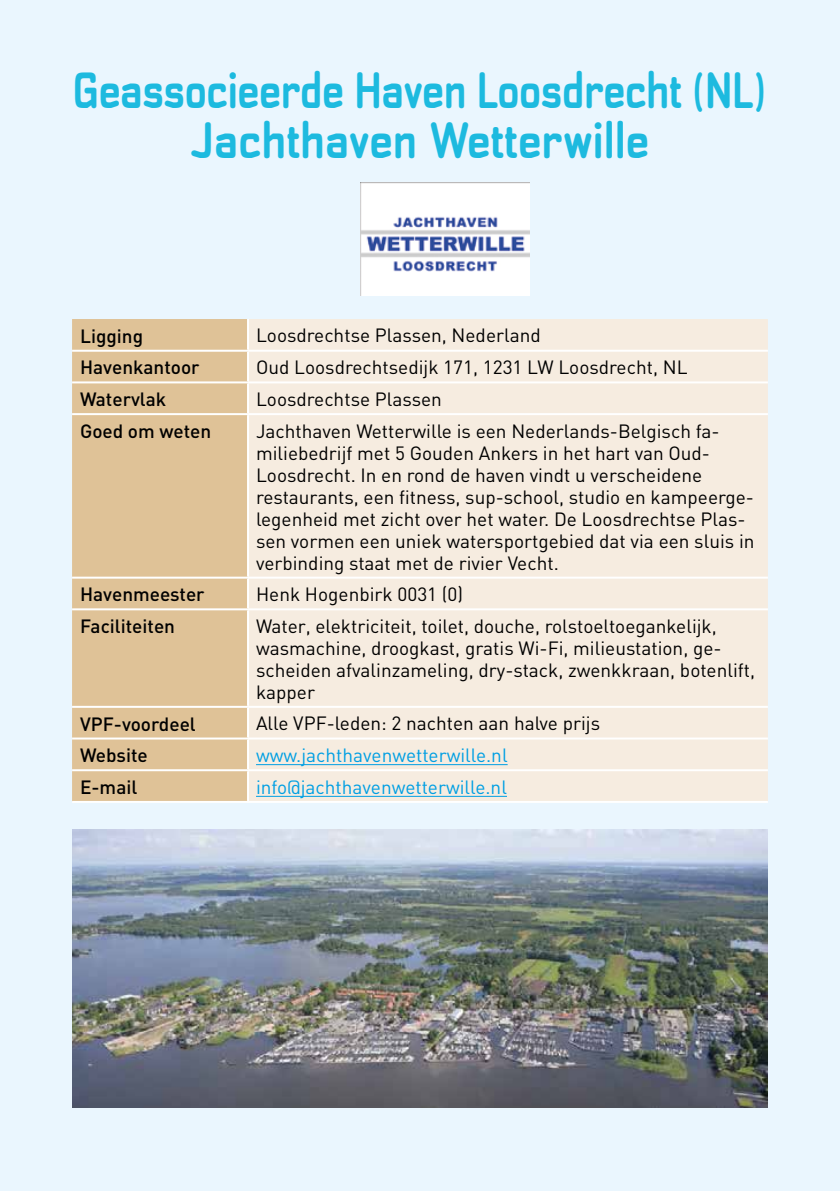
<style>
.page{position:relative;width:840px;height:1191px;background:#fff}
.page>*{position:absolute;margin:0;border:0;box-sizing:border-box;transform-origin:0 0}
.t1{font:700 48px/50px "Transmute Rg";letter-spacing:-.01em;color:#1dbadf;text-align:center;scale:.92 1}
.t2{font:19px/22px "DIN";color:#000}
.t3{font:500 19px "DIN";color:#000}
.t4{font:19px "DIN";color:#009fe3}
</style>
<div class="page">
<div style="left:0;top:0;width:839px;height:1191px;background:#eaf6fe"></div>
<div style="left:72px;top:319px;width:175px;height:482px;background:#dfc297"></div>
<div style="left:249px;top:319px;width:518px;height:482px;background:#f6ece0"></div>
<hr style="left:247px;top:319px;width:2px;height:31px;background:#fff">
<hr style="left:72px;top:350px;width:176px;height:2px;background:#fff">
<hr style="left:248px;top:350px;width:519px;height:2px;background:#fff">
<hr style="left:247px;top:352px;width:2px;height:29px;background:#fff">
<hr style="left:72px;top:381px;width:176px;height:2px;background:#fff">
<hr style="left:248px;top:381px;width:519px;height:2px;background:#fff">
<hr style="left:247px;top:383px;width:2px;height:30px;background:#fff">
<hr style="left:72px;top:413px;width:176px;height:2px;background:#fff">
<hr style="left:248px;top:413px;width:519px;height:2px;background:#fff">
<hr style="left:247px;top:415px;width:2px;height:161px;background:#fff">
<hr style="left:72px;top:576px;width:176px;height:2px;background:#fff">
<hr style="left:248px;top:576px;width:519px;height:2px;background:#fff">
<hr style="left:247px;top:578px;width:2px;height:30px;background:#fff">
<hr style="left:72px;top:608px;width:176px;height:2px;background:#fff">
<hr style="left:248px;top:608px;width:519px;height:2px;background:#fff">
<hr style="left:247px;top:610px;width:2px;height:96px;background:#fff">
<hr style="left:72px;top:706px;width:176px;height:2px;background:#fff">
<hr style="left:248px;top:706px;width:519px;height:2px;background:#fff">
<hr style="left:247px;top:708px;width:2px;height:29px;background:#fff">
<hr style="left:72px;top:737px;width:176px;height:2px;background:#fff">
<hr style="left:248px;top:737px;width:519px;height:2px;background:#fff">
<hr style="left:247px;top:739px;width:2px;height:30px;background:#fff">
<hr style="left:72px;top:769px;width:176px;height:2px;background:#fff">
<hr style="left:248px;top:769px;width:519px;height:2px;background:#fff">
<hr style="left:247px;top:771px;width:2px;height:30px;background:#fff">
<hr style="left:72px;top:801px;width:176px;height:2px;background:#fff">
<hr style="left:248px;top:801px;width:519px;height:2px;background:#fff">
<hr style="left:256px;top:764px;width:251px;height:1px;background:#009fe3">
<hr style="left:256px;top:796px;width:250px;height:1px;background:#009fe3">
<img style="left:360px;top:183px;width:169px;height:113px">
<img style="left:72px;top:829px;width:695px;height:278px">
<h1 class="t1" style="left:73px;top:64px;width:755px">Geassocieerde Haven Loosdrecht (NL)<br>Jachthaven Wetterwille</h1>
<p class="t3" style="left:80px;top:324px;width:65px">Ligging</p>
<p class="t2" style="left:256px;top:324px;width:286px">Loosdrechtse Plassen, Nederland</p>
<p class="t3" style="left:80px;top:355px;width:121px">Havenkantoor</p>
<p class="t2" style="left:256px;top:356px;width:433px">Oud Loosdrechtsedijk 171, 1231 LW Loosdrecht, NL</p>
<p class="t3" style="left:80px;top:387px;width:88px">Watervlak</p>
<p class="t2" style="left:256px;top:388px;width:187px">Loosdrechtse Plassen</p>
<p class="t3" style="left:80px;top:419px;width:132px">Goed om weten</p>
<p class="t2" style="left:256px;top:419px;width:499px">Jachthaven Wetterwille is een Nederlands-Belgisch fa&shy;miliebedrijf met 5 Gouden Ankers in het hart van Oud-Loosdrecht. In en rond de haven vindt u verscheidene restaurants, een fitness, sup-school, studio en kampeerge&shy;legenheid met zicht over het water. De Loosdrechtse Plas&shy;sen vormen een uniek watersportgebied dat via een sluis in verbinding staat met de rivier Vecht.</p>
<p class="t3" style="left:80px;top:582px;width:126px">Havenmeester</p>
<p class="t2" style="left:256px;top:583px;width:208px">Henk Hogenbirk 0031 (0)</p>
<p class="t3" style="left:80px;top:614px;width:96px">Faciliteiten</p>
<p class="t2" style="left:256px;top:614px;width:500px">Water, elektriciteit, toilet, douche, rolstoeltoegankelijk, wasmachine, droogkast, gratis Wi-Fi, milieustation, ge&shy;scheiden afvalinzameling, dry-stack, zwenkkraan, botenlift, kapper</p>
<p class="t3" style="left:80px;top:711px;width:117px">VPF-voordeel</p>
<p class="t2" style="left:256px;top:712px;width:345px">Alle VPF-leden: 2 nachten aan halve prijs</p>
<p class="t3" style="left:80px;top:743px;width:69px">Website</p>
<p class="t4" style="left:256px;top:743px;width:253px">www.jachthavenwetterwille.nl</p>
<p class="t3" style="left:80px;top:775px;width:59px">E-mail</p>
<p class="t4" style="left:256px;top:775px;width:252px">info@jachthavenwetterwille.nl</p>
</div>
